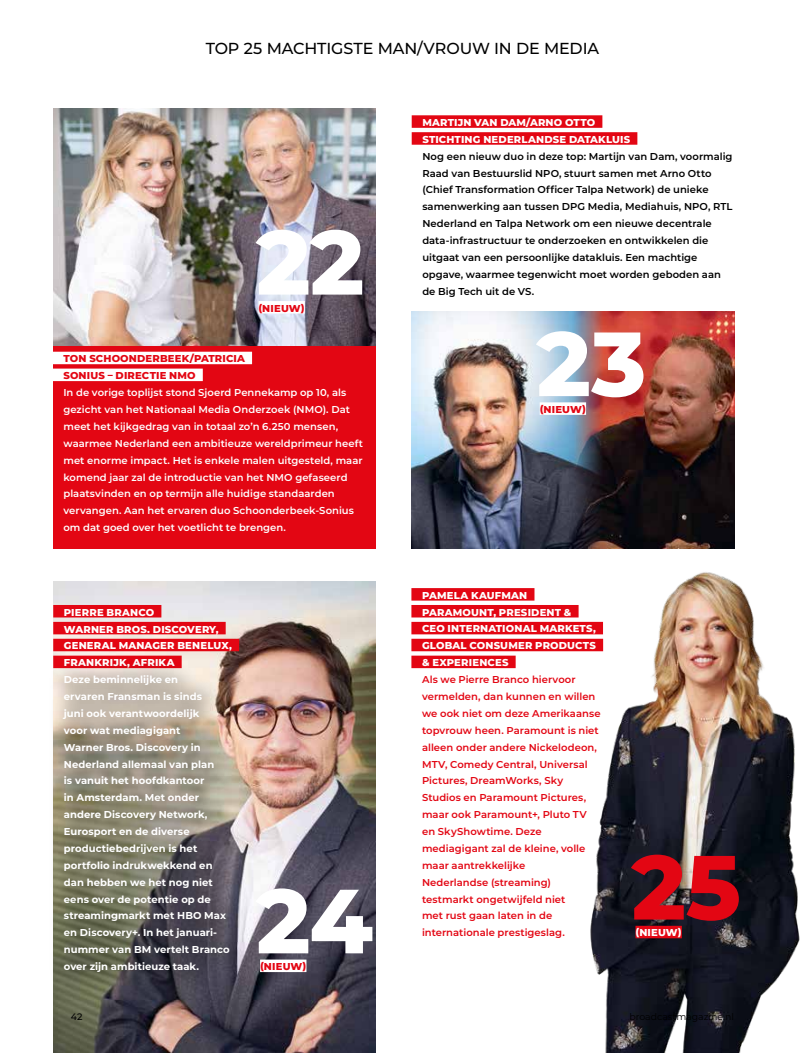
<style>
.page{position:relative;width:805px;height:1053px;background:#fff}
.page>*{position:absolute;margin:0;border:0;box-sizing:border-box;transform-origin:0 0}
.t1{font:800 90.88px "Montserrat";color:#fff}
.t2{font:800 90.88px "Montserrat";color:#e30613}
.t3{font:500 16px "Montserrat";letter-spacing:-.005em;color:#000}
.t4{font:600 10px/16.9px "Montserrat";letter-spacing:.005em;color:#fff}
.t5{font:700 10px/16.9px "Montserrat";letter-spacing:.005em;color:#fff}
.t6{font:600 10px/16.9px "Montserrat";letter-spacing:.005em;color:#e30613}
.t7{font:600 10px/16.9px "Montserrat";letter-spacing:.005em;color:#000}
.t8{font:800 10px/16.9px "Montserrat";letter-spacing:.015em;color:#fff}
.t9{font:800 10px/16.9px "Montserrat";letter-spacing:.015em;color:#e30613}
.t10{font:500 9.38px "Montserrat";color:#000}
</style>
<div class="page">
<img style="left:462px;top:522px;width:338px;height:530px">
<img style="left:53px;top:582px;width:323px;height:470px">
<div style="left:53px;top:328px;width:322px;height:221px;background:#e30613"></div>
<img style="left:53px;top:108px;width:322px;height:237px">
<img style="left:411px;top:312px;width:161px;height:236px">
<img style="left:572px;top:312px;width:162px;height:236px">
<div style="left:53px;top:351px;width:199px;height:13px;background:#fff"></div>
<div style="left:53px;top:368px;width:150px;height:13px;background:#fff"></div>
<div style="left:53px;top:605px;width:108px;height:12px;background:#e30613"></div>
<div style="left:53px;top:621px;width:173px;height:13px;background:#e30613"></div>
<div style="left:53px;top:638px;width:186px;height:13px;background:#e30613"></div>
<div style="left:53px;top:655px;width:129px;height:13px;background:#e30613"></div>
<div style="left:47px;top:658px;width:203px;height:334px;background:#000;opacity:.39"></div>
<div style="left:411px;top:115px;width:191px;height:13px;background:#e30613"></div>
<div style="left:411px;top:132px;width:226px;height:13px;background:#e30613"></div>
<div style="left:411px;top:588px;width:123px;height:12px;background:#e30613"></div>
<div style="left:411px;top:605px;width:167px;height:12px;background:#e30613"></div>
<div style="left:411px;top:621px;width:192px;height:13px;background:#e30613"></div>
<div style="left:411px;top:638px;width:192px;height:13px;background:#e30613"></div>
<div style="left:411px;top:655px;width:104px;height:13px;background:#e30613"></div>
<div style="left:635px;top:925px;width:46px;height:13px;background:#e30613"></div>
<div style="left:258px;top:301px;width:47px;height:12px;background:#fff"></div>
<div style="left:539px;top:402px;width:47px;height:13px;background:#fff"></div>
<div style="left:260px;top:959px;width:46px;height:12px;background:#fff"></div>
<h2 class="t3" style="left:206px;top:38px;width:395px">TOP 25 MACHTIGSTE MAN/VROUW IN DE MEDIA</h2>
<h1 class="t1" style="left:256px;top:196px;width:110px">22</h1>
<p class="t9" style="left:258px;top:299px;width:48px">(NIEUW)</p>
<p class="t9" style="left:63px;top:350px;width:183px">TON SCHOONDERBEEK/PATRICIA<br>SONIUS – DIRECTIE NMO</p>
<p class="t4" style="left:63px;top:383px;width:301px">In de vorige toplijst stond Sjoerd Pennekamp op 10, als gezicht van het Nationaal Media Onderzoek (NMO). Dat meet het kijkgedrag van in totaal zo’n 6.250 mensen, waarmee Nederland een ambitieuze wereldprimeur heeft met enorme impact. Het is enkele malen uitgesteld, maar komend jaar zal de introductie van het NMO gefaseerd plaatsvinden en op termijn alle huidige standaarden vervangen. Aan het ervaren duo Schoonderbeek-Sonius om dat goed over het voetlicht te brengen.</p>
<p class="t8" style="left:64px;top:603px;width:169px">PIERRE BRANCO<br>WARNER BROS. DISCOVERY,<br>GENERAL MANAGER BENELUX,<br>FRANKRIJK, AFRIKA</p>
<p class="t5" style="left:64px;top:670px;width:167px">Deze beminnelijke en<br>ervaren Fransman is sinds<br>juni ook verantwoordelijk<br>voor wat mediagigant<br>Warner Bros. Discovery in<br>Nederland allemaal van plan<br>is vanuit het hoofdkantoor<br>in Amsterdam. Met onder andere Discovery Network,<br>Eurosport en de diverse productiebedrijven is het portfolio indrukwekkend en dan hebben we het nog niet eens over de potentie op de streamingmarkt met HBO Max en Discovery+. In het januari&shy;nummer van BM vertelt Branco over zijn ambitieuze taak.</p>
<p class="t10" style="left:71px;top:1009px;width:13px">42</p>
<h1 class="t1" style="left:256px;top:854px;width:118px">24</h1>
<p class="t9" style="left:260px;top:957px;width:48px">(NIEUW)</p>
<p class="t8" style="left:422px;top:113px;width:209px">MARTIJN VAN DAM/ARNO OTTO<br>STICHTING NEDERLANDSE DATAKLUIS</p>
<p class="t7" style="left:422px;top:147px;width:312px">Nog een nieuw duo in deze top: Martijn van Dam, voormalig Raad van Bestuurslid NPO, stuurt samen met Arno Otto (Chief Transformation Officer Talpa Network) de unieke samenwerking aan tussen DPG Media, Mediahuis, NPO, RTL Nederland en Talpa Network om een nieuwe decentrale data-infrastructuur te onderzoeken en ontwikkelen die uitgaat van een persoonlijke datakluis. Een machtige opgave, waarmee tegenwicht moet worden geboden aan de Big Tech uit de VS.</p>
<h1 class="t1" style="left:536px;top:297px;width:111px">23</h1>
<p class="t9" style="left:539px;top:400px;width:48px">(NIEUW)</p>
<p class="t8" style="left:422px;top:586px;width:175px">PAMELA KAUFMAN<br>PARAMOUNT, PRESIDENT &amp;<br>CEO INTERNATIONAL MARKETS,<br>GLOBAL CONSUMER PRODUCTS &amp; EXPERIENCES</p>
<p class="t6" style="left:422px;top:670px;width:180px">Als we Pierre Branco hiervoor vermelden, dan kunnen en willen we ook niet om deze Amerikaanse topvrouw heen. Paramount is niet alleen onder andere Nickelodeon,<br>MTV, Comedy Central, Universal<br>Pictures, DreamWorks, Sky<br>Studios en Paramount Pictures, maar ook Paramount+, Pluto TV en SkyShowtime. Deze mediagigant zal de kleine, volle maar aantrekkelijke<br>Nederlandse (streaming) testmarkt ongetwijfeld niet<br>met rust gaan laten in de internationale prestigeslag.</p>
<h1 class="t2" style="left:631px;top:820px;width:111px">25</h1>
<p class="t8" style="left:635px;top:923px;width:48px">(NIEUW)</p>
</div>
